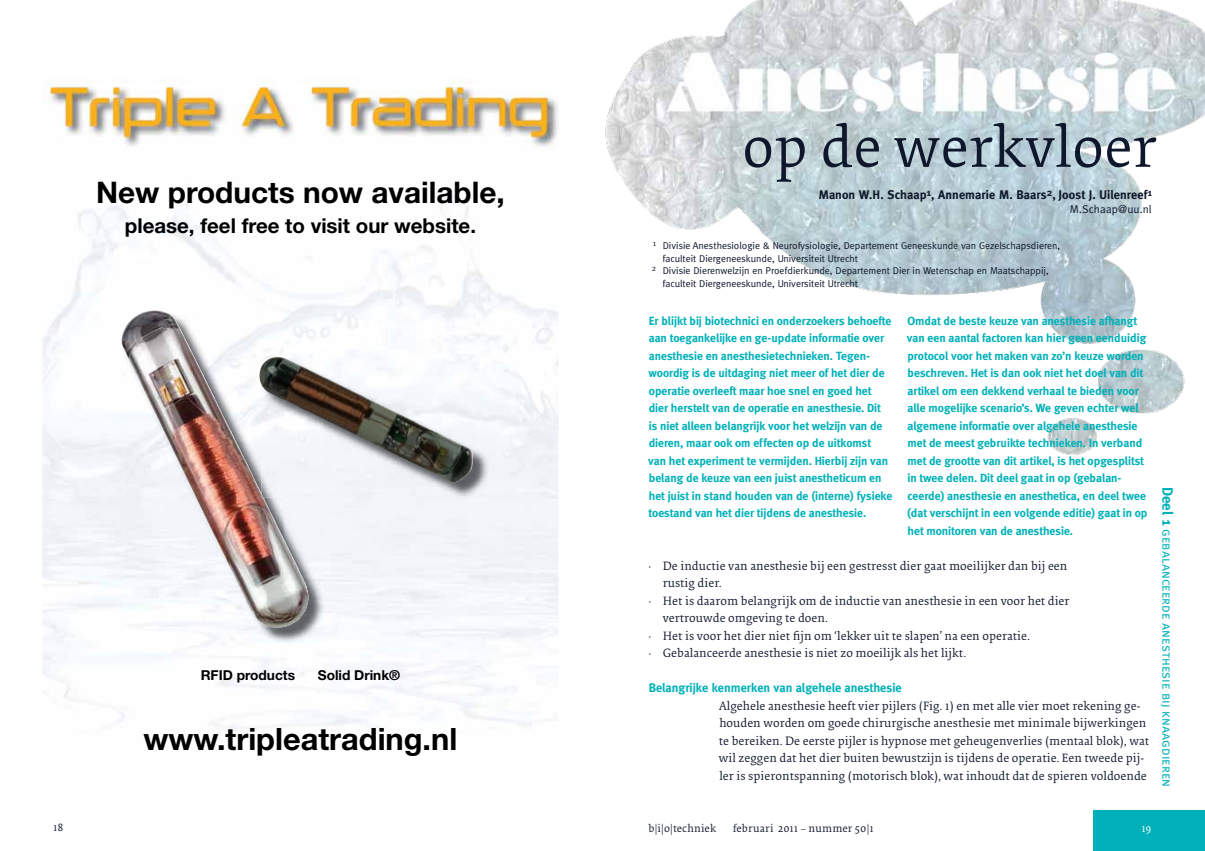
<style>
.page{position:relative;width:1205px;height:851px;background:#fff}
.page>*{position:absolute;margin:0;border:0;box-sizing:border-box;transform-origin:0 0}
.t1{font:60px "Collis Roman Bib";letter-spacing:.005em;color:#0e172c}
.t2{font:700 30.75px "Helvetica Neue";color:#000}
.t3{font:700 29.75px "Helvetica Neue";color:#000}
.t4{font:700 20.5px "Helvetica Neue";color:#000}
.t5{font:13.75px "Meta Caps";color:#00b1b9}
.t6{font:700 13.62px "Helvetica Neue";color:#000}
.t7{font:12.5px/17.5px "Collis Roman Bib";letter-spacing:.005em;color:#0e172c}
.t8{font:700 12.5px "Meta";letter-spacing:.005em;color:#0e172c}
.t9{font:700 12.5px "Meta";color:#00b1b9}
.t10{font:700 11.88px/17.5px "Meta";color:#00b1b9}
.t11{font:11.25px "Collis Roman Bib";letter-spacing:.005em;color:#0e172c}
.t12{font:500 11.25px "Collis Roman";letter-spacing:.015em;color:#0e172c}
.t13{font:11.25px "Meta";letter-spacing:.015em;color:#0e172c}
.t14{font:11.25px "Collis Roman Bib";color:#fff}
.t15{font:10px "Meta";color:#0e172c}
.s1{font-family:"Meta";font-weight:700;font-size:15px}
</style>
<div class="page">
<div style="left:1093px;top:810px;width:112px;height:40px;background:#00b1b9"></div>
<img style="left:605px;top:0;width:600px;height:455px">
<img style="left:42px;top:79px;width:516px;height:650px">
<img style="left:123px;top:312px;width:161px;height:331px">
<img style="left:284px;top:312px;width:40px;height:45px">
<img style="left:284px;top:497px;width:40px;height:146px">
<img style="left:121px;top:310px;width:34px;height:41px">
<img style="left:261px;top:358px;width:227px;height:139px">
<img style="left:257px;top:357px;width:218px;height:125px">
<img style="left:49px;top:85px;width:509px;height:63px">
<img style="left:42px;top:90px;width:516px;height:57px">
<svg style="left:610px;top:0;width:8px;height:6px"></svg>
<h3 class="t3" style="left:96px;top:174px;width:410px">New products now available,</h3>
<h3 class="t4" style="left:125px;top:213px;width:353px">please, feel free to visit our website.</h3>
<p class="t6" style="left:201px;top:667px;width:96px">RFID products</p>
<p class="t6" style="left:318px;top:667px;width:84px">Solid Drink®</p>
<h2 class="t2" style="left:144px;top:720px;width:315px">www.tripleatrading.nl</h2>
<h1 class="t1" style="left:742px;top:121px;width:416px">op de werkvloer</h1>
<p class="t8" style="left:819px;top:188px;width:335px">Manon W.H. Schaap<sup>1</sup>, Annemarie M. Baars<sup>2</sup>, Joost J. Uilenreef<sup>1</sup></p>
<p class="t13" style="left:1070px;top:203px;width:83px">M.Schaap@uu.nl</p>
<p class="t15" style="left:653px;top:240px;width:409px"><sup>1</sup> Divisie Anesthesiologie &amp; Neurofysiologie, Departement Geneeskunde van Gezelschapsdieren,</p>
<p class="t15" style="left:662px;top:253px;width:197px">faculteit Diergeneeskunde, Universiteit Utrecht</p>
<p class="t15" style="left:652px;top:265px;width:398px"><sup>2</sup> Divisie Dierenwelzijn en Proefdierkunde, Departement Dier in Wetenschap en Maatschappij,</p>
<p class="t15" style="left:662px;top:278px;width:197px">faculteit Diergeneeskunde, Universiteit Utrecht</p>
<p class="t10" style="left:648px;top:311px;width:246px">Er blijkt bij biotechnici en onderzoekers behoefte aan toegankelijke en ge-update informatie over anesthesie en anesthesietechnieken. Tegen&shy;woordig is de uitdaging niet meer of het dier de operatie overleeft maar hoe snel en goed het dier herstelt van de operatie en anesthesie. Dit<br>is niet alleen belangrijk voor het welzijn van de dieren, maar ook om effecten op de uitkomst<br>van het experiment te vermijden. Hierbij zijn van belang de keuze van een juist anestheticum en het juist in stand houden van de (interne) fysieke toestand van het dier tijdens de anesthesie.</p>
<p class="t10" style="left:907px;top:311px;width:242px">Omdat de beste keuze van anesthesie afhangt van een aantal factoren kan hier geen eenduidig protocol voor het maken van zo’n keuze worden beschreven. Het is dan ook niet het doel van dit artikel om een dekkend verhaal te bieden voor alle mogelijke scenario’s. We geven echter wel algemene informatie over algehele anesthesie met de meest gebruikte technieken. In verband met de grootte van dit artikel, is het opgesplitst in twee delen. Dit deel gaat in op (gebalan&shy;ceerde) anesthesie en anesthetica, en deel twee (dat verschijnt in een volgende editie) gaat in op het monitoren van de anesthesie.</p>
<p class="t7" style="left:663px;top:557px;width:406px;text-indent:-14px">• De inductie van anesthesie bij een gestresst dier gaat moeilijker dan bij een rustig dier.</p>
<p class="t7" style="left:663px;top:592px;width:408px;text-indent:-14px">• Het is daarom belangrijk om de inductie van anesthesie in een voor het dier vertrouwde omgeving te doen.</p>
<p class="t7" style="left:648px;top:627px;width:383px">• Het is voor het dier niet fijn om ‘lekker uit te slapen’ na een operatie.</p>
<p class="t7" style="left:648px;top:645px;width:319px">• Gebalanceerde anesthesie is niet zo moeilijk als het lijkt.</p>
<p class="t9" style="left:649px;top:680px;width:254px">Belangrijke kenmerken van algehele anesthesie</p>
<p class="t7" style="left:719px;top:697px;width:432px">Algehele anesthesie heeft vier pijlers (Fig. 1) en met alle vier moet rekening ge&shy;houden worden om goede chirurgische anesthesie met minimale bijwerkingen te bereiken. De eerste pijler is hypnose met geheugenverlies (mentaal blok), wat wil zeggen dat het dier buiten bewustzijn is tijdens de operatie. Een tweede pij&shy;ler is spierontspanning (motorisch blok), wat inhoudt dat de spieren voldoende</p>
<p class="t5" style="left:1175px;top:486px;width:302px;rotate:90deg"><span class="s1">Deel 1</span> gebalanceerde anesthesie bij knaagdieren</p>
<p class="t11" style="left:53px;top:822px;width:12px">18</p>
<p class="t12" style="left:648px;top:822px;width:69px">b|i|o|techniek</p>
<p class="t11" style="left:733px;top:823px;width:142px">februari 2011 – nummer 50|1</p>
<p class="t14" style="left:1141px;top:823px;width:12px">19</p>
</div>
